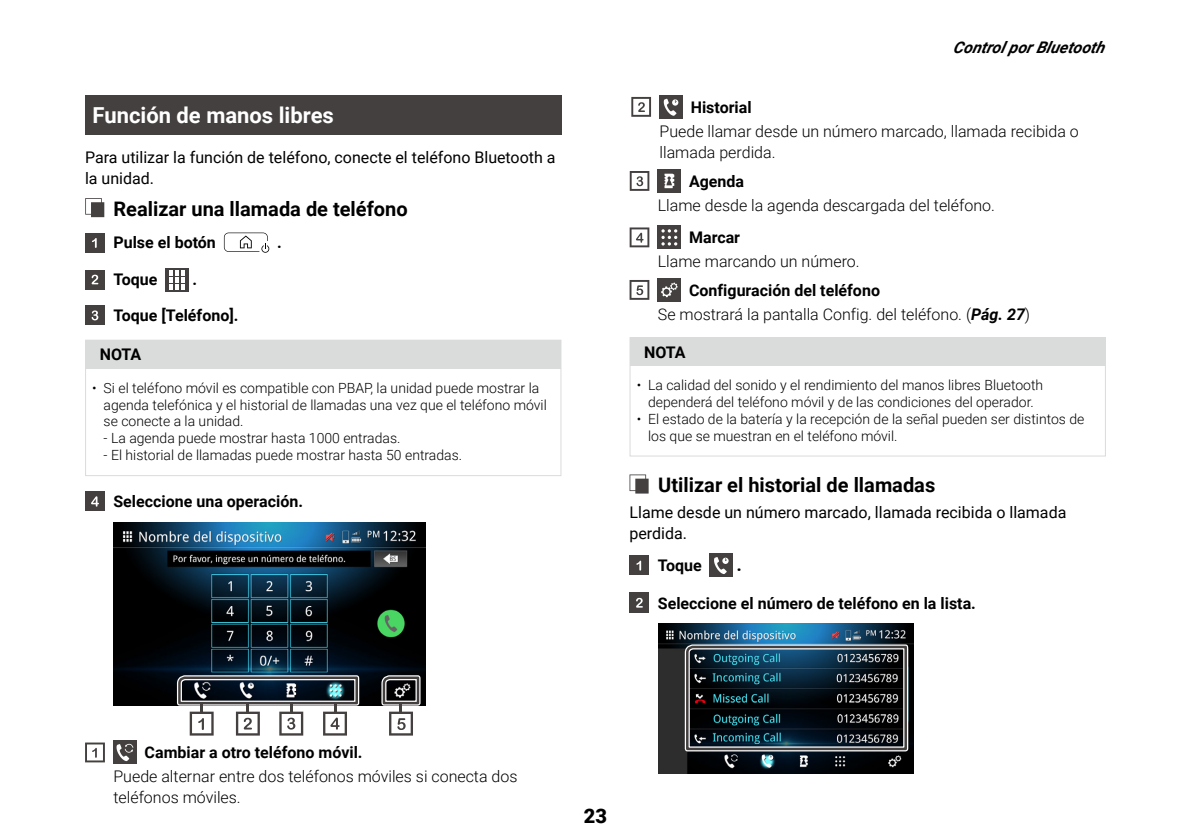
<style>
.page{position:relative;width:1191px;height:840px;background:#fff}
.page>*{position:absolute;margin:0;border:0;box-sizing:border-box;transform-origin:0 0}
.t1{font:700 22px "Roboto";color:#fff}
.t2{font:700 20px "Roboto";color:#000}
.t3{font:900 20px "Roboto";color:#000}
.t4{font:300 16px/21px "Roboto";color:#000}
.t5{font:700 16px "Roboto";color:#000}
.t6{font:16px/21px "Roboto";color:#000}
.t7{font:italic 700 16px "Roboto";color:#000}
.t8{font:900 16px "Roboto";color:#000}
.t9{font:300 14px/16.8px "Roboto";color:#000}
.s1{font-weight:700;font-style:italic}
</style>
<div class="page">
<svg style="left:85px;top:742px;width:20px;height:20px"></svg>
<div style="left:113px;top:740px;width:23px;height:23px;background:#44403f"></div>
<svg style="left:117px;top:743px;width:16px;height:17px"></svg>
<svg style="left:629px;top:474px;width:19px;height:19px"></svg>
<div style="left:629px;top:337px;width:477px;height:119px;border:1px solid #dadbdb"></div>
<div style="left:630px;top:337px;width:475px;height:29px;background:#dadbdb"></div>
<div style="left:710px;top:553px;width:23px;height:23px;background:#44403f"></div>
<svg style="left:714px;top:557px;width:14px;height:16px"></svg>
<img style="left:658px;top:623px;width:255px;height:150px">
<svg style="left:682px;top:641px;width:228px;height:112px;background:#23333d"></svg>
<svg style="left:631px;top:97px;width:20px;height:20px"></svg>
<div style="left:659px;top:95px;width:23px;height:23px;background:#44403f"></div>
<svg style="left:664px;top:99px;width:14px;height:17px"></svg>
<svg style="left:630px;top:171px;width:19px;height:20px"></svg>
<div style="left:658px;top:169px;width:23px;height:23px;background:#44403f"></div>
<svg style="left:664px;top:174px;width:10px;height:14px"></svg>
<svg style="left:629px;top:227px;width:20px;height:20px"></svg>
<div style="left:658px;top:226px;width:23px;height:23px;background:#44403f"></div>
<svg style="left:661px;top:229px;width:16px;height:16px"></svg>
<div style="left:658px;top:278px;width:23px;height:23px;background:#44403f"></div>
<svg style="left:661px;top:282px;width:16px;height:15px"></svg>
<svg style="left:629px;top:280px;width:20px;height:20px"></svg>
<div style="left:85px;top:95px;width:476px;height:39px;background:#44403f"></div>
<svg style="left:85px;top:198px;width:19px;height:19px"></svg>
<svg style="left:224px;top:232px;width:45px;height:20px"></svg>
<div style="left:165px;top:268px;width:23px;height:23px;background:#44403f"></div>
<svg style="left:169px;top:270px;width:16px;height:19px"></svg>
<div style="left:85px;top:339px;width:476px;height:137px;border:1px solid #dadbdb"></div>
<div style="left:86px;top:340px;width:475px;height:28px;background:#dadbdb"></div>
<img style="left:113px;top:522px;width:312px;height:183px">
<svg style="left:174px;top:672px;width:188px;height:63px"></svg>
<svg style="left:379px;top:672px;width:44px;height:63px"></svg>
<div style="left:85px;top:491px;width:20px;height:20px;background:#44403f"></div>
<svg style="left:91px;top:496px;width:8px;height:10px"></svg>
<div style="left:85px;top:305px;width:20px;height:20px;background:#44403f"></div>
<svg style="left:92px;top:310px;width:6px;height:10px"></svg>
<div style="left:85px;top:269px;width:20px;height:20px;background:#44403f"></div>
<svg style="left:92px;top:274px;width:6px;height:10px"></svg>
<div style="left:85px;top:232px;width:20px;height:20px;background:#44403f"></div>
<svg style="left:92px;top:238px;width:5px;height:10px"></svg>
<div style="left:629px;top:555px;width:20px;height:20px;background:#44403f"></div>
<svg style="left:636px;top:560px;width:5px;height:10px"></svg>
<div style="left:629px;top:592px;width:20px;height:20px;background:#44403f"></div>
<svg style="left:636px;top:597px;width:7px;height:10px"></svg>
<h1 class="t1" style="left:93px;top:99px;width:243px">Función de manos libres</h1>
<p class="t6" style="left:85px;top:146px;width:472px">Para utilizar la función de teléfono, conecte el teléfono Bluetooth a la unidad.</p>
<h2 class="t2" style="left:113px;top:195px;width:296px">Realizar una llamada de teléfono</h2>
<p class="t5" style="left:113px;top:231px;width:104px">Pulse el botón</p>
<p class="t5" style="left:277px;top:231px;width:6px">.</p>
<p class="t5" style="left:113px;top:268px;width:45px">Toque</p>
<p class="t5" style="left:192px;top:268px;width:6px">.</p>
<p class="t5" style="left:113px;top:304px;width:127px">Toque [Teléfono].</p>
<p class="t5" style="left:100px;top:343px;width:43px">NOTA</p>
<p class="t9" style="left:104px;top:378px;width:445px;text-indent:-11px">• Si el teléfono móvil es compatible con PBAP, la unidad puede mostrar la agenda telefónica y el historial de llamadas una vez que el teléfono móvil se conecte a la unidad.</p>
<p class="t9" style="left:104px;top:429px;width:298px">- La agenda puede mostrar hasta 1000 entradas.</p>
<p class="t9" style="left:104px;top:446px;width:360px">- El historial de llamadas puede mostrar hasta 50 entradas.</p>
<p class="t5" style="left:113px;top:489px;width:191px">Seleccione una operación.</p>
<p class="t5" style="left:690px;top:96px;width:62px">Historial</p>
<p class="t7" style="left:953px;top:36px;width:158px">ControlporBluetooth</p>
<p class="t4" style="left:659px;top:120px;width:421px">Puede llamar desde un número marcado, llamada recibida o llamada perdida.</p>
<p class="t5" style="left:689px;top:170px;width:57px">Agenda</p>
<p class="t4" style="left:658px;top:194px;width:338px">Llame desde la agenda descargada del teléfono.</p>
<p class="t5" style="left:689px;top:226px;width:53px">Marcar</p>
<p class="t4" style="left:658px;top:250px;width:203px">Llame marcando un número.</p>
<p class="t5" style="left:689px;top:278px;width:192px">Configuración del teléfono</p>
<p class="t4" style="left:658px;top:303px;width:374px">Se mostrará la pantalla Config. del teléfono. (<span class="s1">Pág. 27</span>)</p>
<p class="t5" style="left:644px;top:340px;width:43px">NOTA</p>
<p class="t9" style="left:637px;top:376px;width:408px;text-align:center">• La calidad del sonido y el rendimiento del manos libres Bluetooth dependerá del teléfono móvil y de las condiciones del operador.</p>
<p class="t9" style="left:648px;top:409px;width:438px;text-indent:-11px">• El estado de la batería y la recepción de la señal pueden ser distintos de los que se muestran en el teléfono móvil.</p>
<h2 class="t2" style="left:658px;top:471px;width:278px">Utilizar el historial de llamadas</h2>
<p class="t6" style="left:629px;top:501px;width:438px">Llame desde un número marcado, llamada recibida o llamada perdida.</p>
<p class="t5" style="left:658px;top:553px;width:45px">Toque</p>
<p class="t8" style="left:736px;top:553px;width:6px">.</p>
<p class="t5" style="left:658px;top:591px;width:319px">Seleccione el número de teléfono en la lista.</p>
<p class="t5" style="left:145px;top:740px;width:219px">Cambiar a otro teléfono móvil.</p>
<p class="t4" style="left:113px;top:765px;width:405px">Puede alternar entre dos teléfonos móviles si conecta dos teléfonos móviles.</p>
<h2 class="t3" style="left:584px;top:801px;width:25px">23</h2>
</div>
